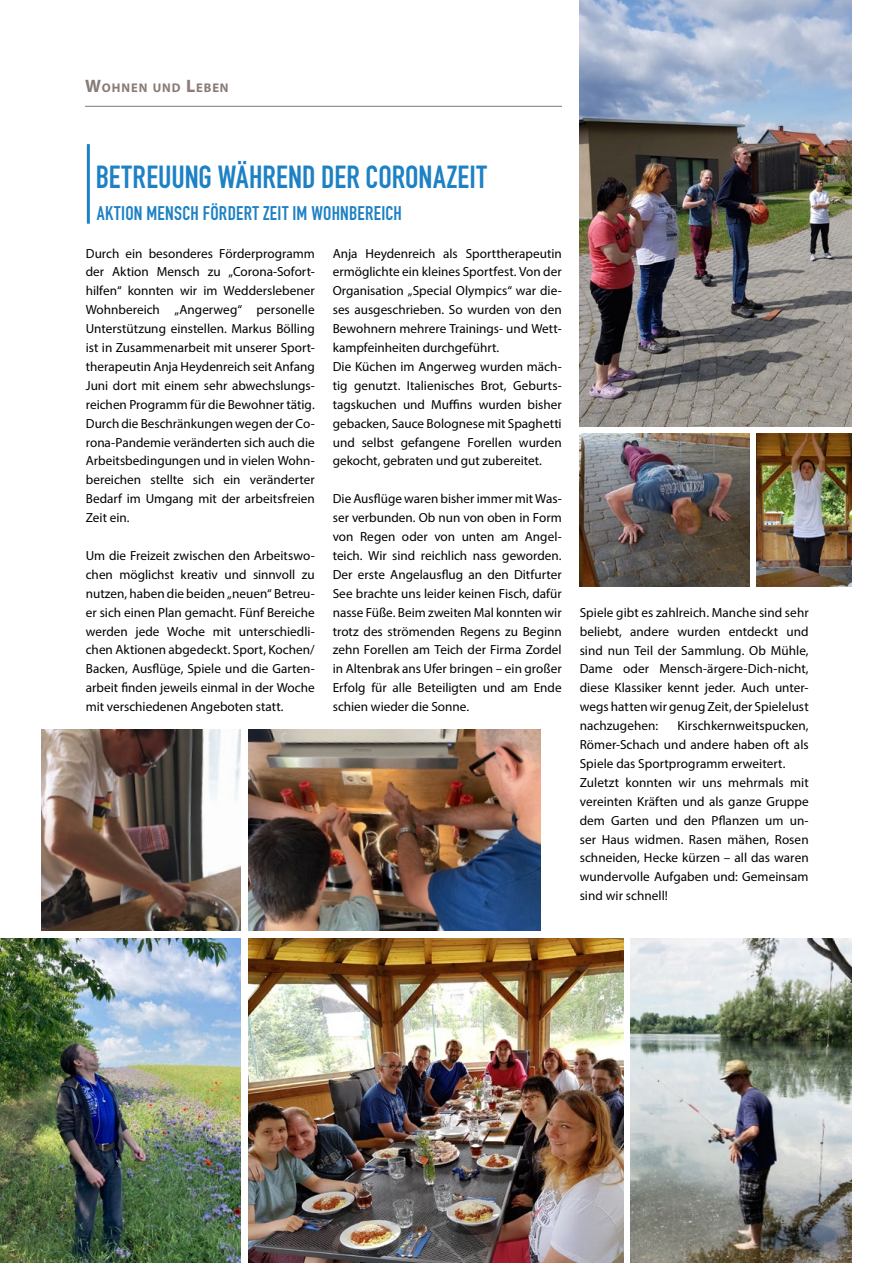
<style>
.page{position:relative;width:893px;height:1263px;background:#fff}
.page>*{position:absolute;margin:0;border:0;box-sizing:border-box;transform-origin:0 0}
.t1{font:700 31.5px "DIN Condensed";letter-spacing:.005em;color:#1d81c4}
.t2{font:700 19.5px "DIN Condensed";letter-spacing:.015em;color:#1d81c4}
.t3{font:13.2px/18.9px "Myriad Pro";color:#000;text-align:justify}
.t4{font:700 12.6px "Myriad Pro";letter-spacing:.07em;color:#897c77}
.s1{font-size:18px}
</style>
<div class="page">
<hr style="left:85px;top:106px;width:723px;height:1px;background:#897c77">
<div style="left:562px;top:92px;width:32px;height:45px;background:#fff"></div>
<hr style="left:87px;top:144px;width:3px;height:80px;background:#1d81c4">
<img style="left:249px;top:938px;width:374px;height:325px">
<img style="left:580px;top:0;width:272px;height:427px">
<img style="left:249px;top:729px;width:291px;height:201px">
<img style="left:41px;top:729px;width:200px;height:201px">
<img style="left:631px;top:938px;width:221px;height:325px">
<img style="left:0;top:938px;width:240px;height:325px">
<img style="left:580px;top:433px;width:170px;height:154px">
<img style="left:757px;top:433px;width:95px;height:154px">
<p class="t4" style="left:85px;top:80px;width:145px"><span class="s1">W</span>OHNEN UND <span class="s1">L</span>EBEN</p>
<h1 class="t1" style="left:96px;top:156px;width:392px">BETREUUNG WÄHREND DER CORONAZEIT</h1>
<h2 class="t2" style="left:97px;top:200px;width:307px">AKTION MENSCH FÖRDERT ZEIT IM WOHNBEREICH</h2>
<p class="t3" style="left:86px;top:243px;width:230px">Durch ein besonderes Förderprogramm der Aktion Mensch zu „Corona-Sofort&shy;hilfen“ konnten wir im Wedderslebener Wohnbereich „Angerweg“ personelle Unterstützung einstellen. Markus Bölling ist in Zusammenarbeit mit unserer Sport&shy;therapeutin Anja Heydenreich seit Anfang Juni dort mit einem sehr abwechslungs&shy;reichen Programm für die Bewohner tätig.<br>Durch die Beschränkungen wegen der Co&shy;rona-Pandemie veränderten sich auch die Arbeitsbedingungen und in vielen Wohn&shy;bereichen stellte sich ein veränderter Bedarf im Umgang mit der arbeitsfreien Zeit ein.</p>
<p class="t3" style="left:86px;top:546px;width:230px">Um die Freizeit zwischen den Arbeitswo&shy;chen möglichst kreativ und sinnvoll zu nutzen, haben die beiden „neuen“ Betreu&shy;er sich einen Plan gemacht. Fünf Bereiche werden jede Woche mit unterschiedli&shy;chen Aktionen abgedeckt. Sport, Kochen/ Backen, Ausflüge, Spiele und die Garten&shy;arbeit finden jeweils einmal in der Woche mit verschiedenen Angeboten statt.</p>
<p class="t3" style="left:333px;top:243px;width:230px;text-align:left">Anja Heydenreich als Sporttherapeutin ermöglichte ein kleines Sportfest. Von der Organisation „Special Olympics“ war die&shy;ses ausgeschrieben. So wurden von den Bewohnern mehrere Trainings- und Wett&shy;kampfeinheiten durchgeführt.<br>Die Küchen im Angerweg wurden mäch&shy;tig genutzt. Italienisches Brot, Geburts&shy;tagskuchen und Muffins wurden bisher gebacken, Sauce Bolognese mit Spaghetti und selbst gefangene Forellen wurden gekocht, gebraten und gut zubereitet.</p>
<p class="t3" style="left:333px;top:489px;width:230px">Die Ausflüge waren bisher immer mit Was&shy;ser verbunden. Ob nun von oben in Form von Regen oder von unten am Angel&shy;teich. Wir sind reichlich nass geworden.<br>Der erste Angelausflug an den Ditfurter See brachte uns leider keinen Fisch, dafür nasse Füße. Beim zweiten Mal konnten wir trotz des strömenden Regens zu Beginn zehn Forellen am Teich der Firma Zordel in Altenbrak ans Ufer bringen – ein großer Erfolg für alle Beteiligten und am Ende schien wieder die Sonne.</p>
<p class="t3" style="left:580px;top:603px;width:230px">Spiele gibt es zahlreich. Manche sind sehr beliebt, andere wurden entdeckt und sind nun Teil der Sammlung. Ob Mühle, Dame oder Mensch-ärgere-Dich-nicht, diese Klassiker kennt jeder. Auch unter&shy;wegs hatten wir genug Zeit, der Spielelust nachzugehen:</p>
<p class="t3" style="left:580px;top:716px;width:230px;text-align:left;text-indent:98px">Kirschkernweitspucken, Römer-Schach und andere haben oft als Spiele das Sportprogramm erweitert.<br>Zuletzt konnten wir uns mehrmals mit vereinten Kräften und als ganze Gruppe dem Garten und den Pflanzen um un&shy;ser Haus widmen. Rasen mähen, Rosen schneiden, Hecke kürzen – all das waren wundervolle Aufgaben und: Gemeinsam sind wir schnell!</p>
</div>
